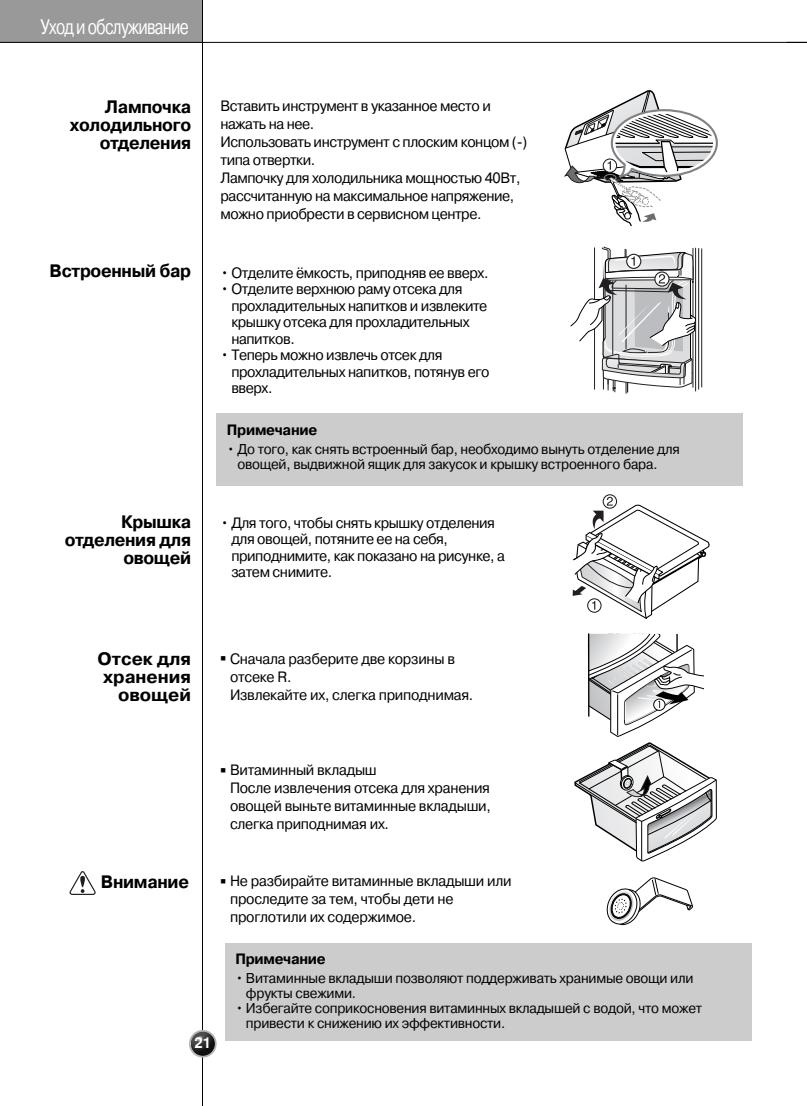
<style>
.page{position:relative;width:807px;height:1106px;background:#fff}
.page>*{position:absolute;margin:0;border:0;box-sizing:border-box;transform-origin:0 0}
.t1{font:21px "Pragmatica C";letter-spacing:-.045em;color:#fff;scale:.75 1}
.t2{font:700 18px/18px "Pragmatica C";letter-spacing:-.02em;color:#000;text-align:right;scale:.95 1}
.t3{font:700 18px/18px "Pragmatica C";color:#000;text-align:right}
.t4{font:15px/18px "Pragmatica C";letter-spacing:-.03em;color:#000;scale:.95 1}
.t5{font:700 15px "Pragmatica C";letter-spacing:-.02em;color:#000;scale:.95 1}
.t6{font:700 15px "Helvetica";color:#fff}
.t7{font:14.25px/15px "Pragmatica C";letter-spacing:-.015em;color:#000;scale:.95 1}
</style>
<div class="page">
<div style="left:0;top:0;width:203px;height:43px;background:#999"></div>
<hr style="left:202px;top:0;width:1px;height:1105px;background:#000">
<svg style="left:189px;top:1029px;width:28px;height:28px"></svg>
<img style="left:191px;top:1031px;width:24px;height:24px;border-radius:50%">
<hr style="left:0;top:42px;width:807px;height:1px;background:#000">
<hr style="left:698px;top:248px;width:1px;height:141px;background:#231f20">
<hr style="left:701px;top:248px;width:1px;height:139px;background:#231f20">
<svg style="left:564px;top:90px;width:154px;height:137px"></svg>
<div style="left:217px;top:413px;width:526px;height:72px;background:#ccc"></div>
<svg style="left:574px;top:634px;width:143px;height:227px"></svg>
<svg style="left:606px;top:877px;width:87px;height:48px"></svg>
<div style="left:225px;top:942px;width:526px;height:98px;background:#ccc"></div>
<svg style="left:69px;top:871px;width:27px;height:24px"></svg>
<svg style="left:572px;top:494px;width:137px;height:125px"></svg>
<svg style="left:570px;top:246px;width:126px;height:148px"></svg>
<h1 class="t1" style="left:41px;top:19px;width:199px">Уход и обслуживание</h1>
<p class="t2" style="left:70px;top:100px;width:129px">Лампочка холодильного отделения</p>
<p class="t4" style="left:220px;top:98px;width:325px">Вставить инструмент в указанное место и нажать на нее.<br>Использовать инструмент с плоским концом (-) типа отвертки.<br>Лампочку для холодильника мощностью 40Вт, рассчитанную на максимальное напряжение, можно приобрести в сервисном центре.</p>
<p class="t2" style="left:50px;top:263px;width:151px">Встроенный бар</p>
<p class="t4" style="left:220px;top:265px;width:284px">• Отделите ёмкость, приподняв ее вверх.</p>
<p class="t4" style="left:231px;top:282px;width:271px;line-height:16.5px;text-indent:-11px">• Отделите верхнюю раму отсека для прохладительных напитков и извлеките крышку отсека для прохладительных напитков.</p>
<p class="t4" style="left:231px;top:348px;width:273px;line-height:16.5px;text-indent:-11px">• Теперь можно извлечь отсек для прохладительных напитков, потянув его вверх.</p>
<p class="t5" style="left:227px;top:423px;width:97px">Примечание</p>
<p class="t7" style="left:237px;top:442px;width:467px;text-indent:-11px">• До того, как снять встроенный бар, необходимо вынуть отделение для овощей, выдвижной ящик для закусок и крышку встроенного бара.</p>
<p class="t2" style="left:65px;top:515px;width:135px">Крышка отделения для овощей</p>
<p class="t4" style="left:231px;top:515px;width:290px;line-height:16.5px;text-indent:-11px">• Для того, чтобы снять крышку отделения для овощей, потяните ее на себя, приподнимите, как показано на рисунке, а затем снимите.</p>
<p class="t3" style="left:97px;top:652px;width:95px">Отсек для хранения овощей</p>
<p class="t4" style="left:230px;top:650px;width:258px">Сначала разберите две корзины в отсеке R.<br>Извлекайте их, слегка приподнимая.</p>
<p class="t2" style="left:101px;top:874px;width:94px">Внимание</p>
<p class="t6" style="left:194px;top:1037px;width:18px">21</p>
<p class="t4" style="left:230px;top:762px;width:276px">Витаминный вкладыш<br>После извлечения отсека для хранения овощей выньте витаминные вкладыши, слегка приподнимая их.</p>
<p class="t4" style="left:230px;top:873px;width:298px">Не разбирайте витаминные вкладыши или проследите за тем, чтобы дети не проглотили их содержимое.</p>
<p class="t5" style="left:235px;top:952px;width:97px">Примечание</p>
<p class="t7" style="left:246px;top:971px;width:473px;text-indent:-11px">• Витаминные вкладыши позволяют поддерживать хранимые овощи или фрукты свежими.</p>
<p class="t7" style="left:246px;top:1001px;width:482px;text-indent:-11px">• Избегайте соприкосновения витаминных вкладышей с водой, что может привести к снижению их эффективности.</p>
</div>
